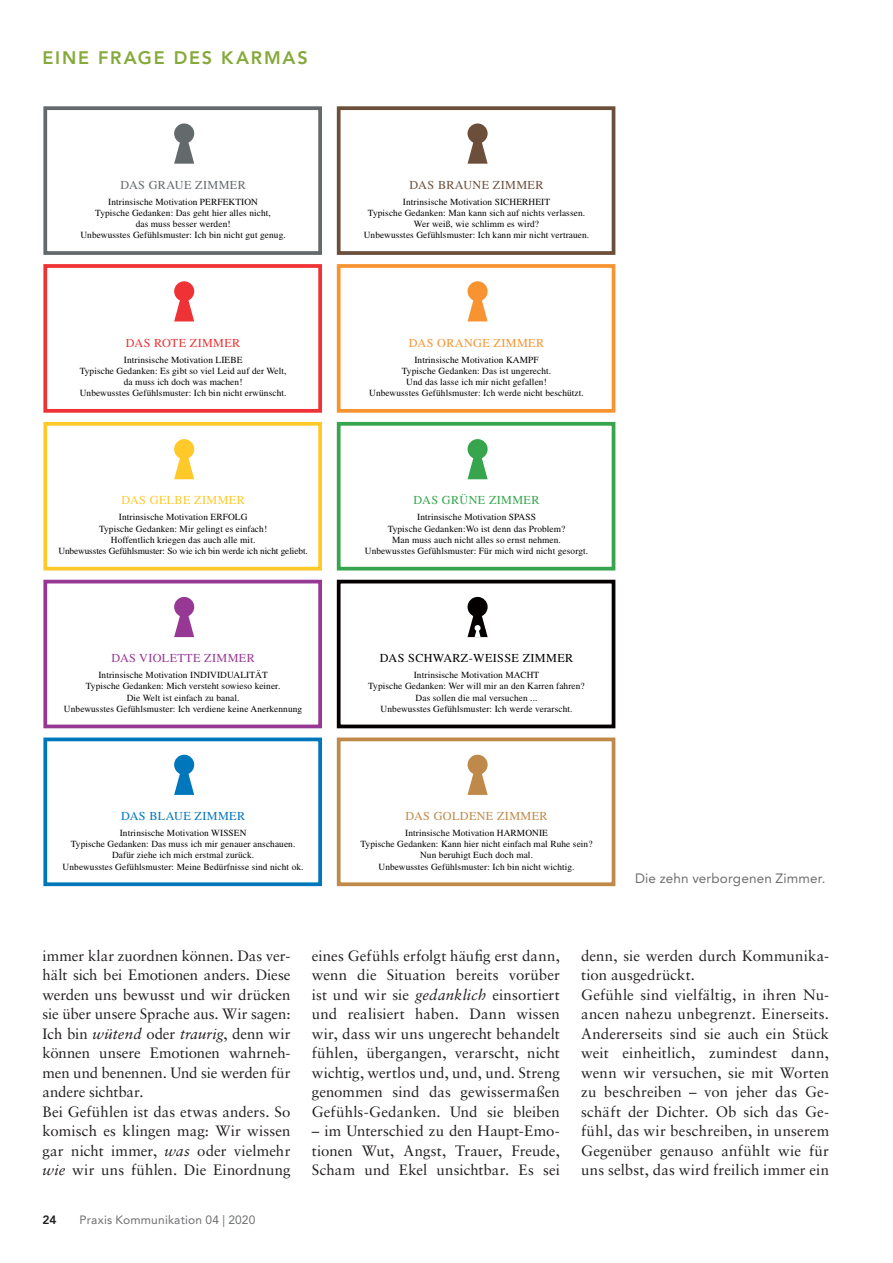
<style>
.page{position:relative;width:893px;height:1263px;background:#fff}
.page>*{position:absolute;margin:0;border:0;box-sizing:border-box;transform-origin:0 0}
.t1{font:800 18px "Avenir LT Std";letter-spacing:.1em;color:#85a93a}
.t2{font:15px/19.5px "Sabon LT Std";letter-spacing:.005em;color:#231f20}
.t3{font:13.5px "Avenir LT Std";letter-spacing:.01em;color:#6d6e70}
.t4{font:12.15px "Times";letter-spacing:.03em;color:#040000}
.t5{font:12.15px "Times";letter-spacing:.03em;color:#983895}
.t6{font:12.15px "Times";letter-spacing:.03em;color:#bf894a}
.t7{font:12.15px "Times";letter-spacing:.03em;color:#6c4f3a}
.t8{font:12.15px "Times";letter-spacing:.03em;color:#f79431}
.t9{font:12.15px "Times";letter-spacing:.03em;color:#64696c}
.t10{font:12.15px "Times";letter-spacing:.03em;color:#ffc929}
.t11{font:12.15px "Times";letter-spacing:.03em;color:#0077bd}
.t12{font:12.15px "Times";letter-spacing:.03em;color:#36a54d}
.t13{font:12.15px "Times";letter-spacing:.03em;color:#ee3235}
.t14{font:12px "Avenir LT Std";letter-spacing:.015em;color:#6d6e70}
.t15{font:800 12px "Avenir LT Std";color:#231f20}
.t16{font:9.3px/11.2px "Times";letter-spacing:.01em;color:#040000;text-align:center}
.s1{font-family:"Sabon";font-style:italic}
</style>
<div class="page">
<svg style="left:174px;top:123px;width:20px;height:41px"></svg>
<svg style="left:174px;top:281px;width:20px;height:40px"></svg>
<svg style="left:174px;top:439px;width:20px;height:40px"></svg>
<svg style="left:174px;top:597px;width:20px;height:40px"></svg>
<svg style="left:174px;top:755px;width:20px;height:40px"></svg>
<div style="left:43px;top:106px;width:279px;height:149px;border:4px solid #64696c"></div>
<div style="left:43px;top:264px;width:279px;height:149px;border:4px solid #ee3235"></div>
<div style="left:43px;top:422px;width:279px;height:148px;border:4px solid #ffc929"></div>
<div style="left:43px;top:580px;width:279px;height:148px;border:4px solid #983895"></div>
<div style="left:43px;top:737px;width:279px;height:149px;border:4px solid #0077bd"></div>
<svg style="left:468px;top:123px;width:20px;height:41px"></svg>
<svg style="left:468px;top:281px;width:20px;height:40px"></svg>
<svg style="left:468px;top:439px;width:20px;height:40px"></svg>
<svg style="left:468px;top:755px;width:20px;height:40px"></svg>
<div style="left:337px;top:106px;width:278px;height:149px;border:4px solid #6c4f3a"></div>
<div style="left:337px;top:264px;width:278px;height:149px;border:4px solid #f79431"></div>
<div style="left:337px;top:422px;width:278px;height:148px;border:4px solid #36a54d"></div>
<div style="left:337px;top:580px;width:278px;height:148px;border:4px solid #040000"></div>
<div style="left:337px;top:737px;width:278px;height:149px;border:4px solid #bf894a"></div>
<svg style="left:468px;top:597px;width:20px;height:40px"></svg>
<h1 class="t1" style="left:43px;top:49px;width:267px">EINE FRAGE DES KARMAS</h1>
<h3 class="t9" style="left:120px;top:180px;width:127px">DAS GRAUE ZIMMER</h3>
<p class="t16" style="left:80px;top:197px;width:207px">Intrinsische Motivation PERFEKTION<br>Typische Gedanken: Das geht hier alles nicht,<br>das muss besser werden!<br>Unbewusstes Gefühlsmuster: Ich bin nicht gut genug.</p>
<h3 class="t13" style="left:126px;top:338px;width:116px">DAS ROTE ZIMMER</h3>
<p class="t16" style="left:80px;top:355px;width:208px">Intrinsische Motivation LIEBE<br>Typische Gedanken: Es gibt so viel Leid auf der Welt, da muss ich doch was machen!<br>Unbewusstes Gefühlsmuster: Ich bin nicht erwünscht.</p>
<h3 class="t10" style="left:121px;top:496px;width:125px">DAS GELBE ZIMMER</h3>
<p class="t16" style="left:58px;top:512px;width:251px">Intrinsische Motivation ERFOLG<br>Typische Gedanken: Mir gelingt es einfach!<br>Hoffentlich kriegen das auch alle mit.<br>Unbewusstes Gefühlsmuster: So wie ich bin werde ich nicht geliebt.</p>
<h3 class="t5" style="left:111px;top:653px;width:145px">DAS VIOLETTE ZIMMER</h3>
<p class="t16" style="left:64px;top:670px;width:240px">Intrinsische Motivation INDIVIDUALITÄT<br>Typische Gedanken: Mich versteht sowieso keiner.<br>Die Welt ist einfach zu banal.<br>Unbewusstes Gefühlsmuster: Ich verdiene keine Anerkennung</p>
<h3 class="t11" style="left:121px;top:811px;width:125px">DAS BLAUE ZIMMER</h3>
<p class="t16" style="left:63px;top:828px;width:242px">Intrinsische Motivation WISSEN<br>Typische Gedanken: Das muss ich mir genauer anschauen.<br>Dafür ziehe ich mich erstmal zurück.<br>Unbewusstes Gefühlsmuster: Meine Bedürfnisse sind nicht ok.</p>
<h3 class="t7" style="left:410px;top:180px;width:135px">DAS BRAUNE ZIMMER</h3>
<p class="t16" style="left:364px;top:197px;width:227px">Intrinsische Motivation SICHERHEIT<br>Typische Gedanken: Man kann sich auf nichts verlassen.<br>Wer weiß, wie schlimm es wird?<br>Unbewusstes Gefühlsmuster: Ich kann mir nicht vertrauen.</p>
<h3 class="t8" style="left:409px;top:338px;width:137px">DAS ORANGE ZIMMER</h3>
<p class="t16" style="left:369px;top:355px;width:216px">Intrinsische Motivation KAMPF<br>Typische Gedanken: Das ist ungerecht.<br>Und das lasse ich mir nicht gefallen!<br>Unbewusstes Gefühlsmuster: Ich werde nicht beschützt.</p>
<h3 class="t12" style="left:414px;top:496px;width:127px">DAS GRÜNE ZIMMER</h3>
<p class="t16" style="left:365px;top:512px;width:225px">Intrinsische Motivation SPASS<br>Typische Gedanken:Wo ist denn das Problem?<br>Man muss auch nicht alles so ernst nehmen.<br>Unbewusstes Gefühlsmuster: Für mich wird nicht gesorgt.</p>
<h3 class="t4" style="left:380px;top:653px;width:195px">DAS SCHWARZ-WEISSE ZIMMER</h3>
<p class="t16" style="left:368px;top:670px;width:218px">Intrinsische Motivation MACHT<br>Typische Gedanken: Wer will mir an den Karren fahren?<br>Das sollen die mal versuchen ...<br>Unbewusstes Gefühlsmuster: Ich werde verarscht.</p>
<h3 class="t6" style="left:405px;top:811px;width:144px">DAS GOLDENE ZIMMER</h3>
<p class="t16" style="left:360px;top:828px;width:234px">Intrinsische Motivation HARMONIE<br>Typische Gedanken: Kann hier nicht einfach mal Ruhe sein?<br>Nun beruhigt Euch doch mal.<br>Unbewusstes Gefühlsmuster: Ich bin nicht wichtig.</p>
<h3 class="t3" style="left:635px;top:872px;width:192px">Die zehn verborgenen Zimmer.</h3>
<p class="t2" style="left:43px;top:947px;width:250px">immer klar zuordnen können. Das ver&shy;hält sich bei Emotionen anders. Diese werden uns bewusst und wir drücken sie über unsere Sprache aus. Wir sagen:<br>Ich bin <span class="s1">wütend</span> oder <span class="s1">traurig</span>, denn wir können unsere Emotionen wahrneh&shy;men und benennen. Und sie werden für andere sichtbar.<br>Bei Gefühlen ist das etwas anders. So komisch es klingen mag: Wir wissen gar nicht immer, <span class="s1">was</span> oder vielmehr <span class="s1">wie</span> wir uns fühlen. Die Einordnung</p>
<p class="t2" style="left:312px;top:947px;width:250px;text-align:justify">eines Gefühls erfolgt häufig erst dann, wenn die Situation bereits vorüber ist und wir sie <span class="s1">gedanklich</span> einsortiert und realisiert haben. Dann wissen wir, dass wir uns ungerecht behandelt fühlen, übergangen, verarscht, nicht wichtig, wertlos und, und, und. Streng genommen sind das gewissermaßen Gefühls-Gedanken. Und sie bleiben</p>
<h2 class="t2" style="left:312px;top:1122px;width:250px;text-align:justify">– im Unterschied zu den Haupt-Emo&shy;tionen Wut, Angst, Trauer, Freude, Scham und Ekel unsichtbar. Es sei</h2>
<p class="t15" style="left:43px;top:1213px;width:16px">24</p>
<p class="t14" style="left:80px;top:1213px;width:177px">Praxis Kommunikation 04 | 2020</p>
<p class="t2" style="left:581px;top:947px;width:250px">denn, sie werden durch Kommunika&shy;tion ausgedrückt.<br>Gefühle sind vielfältig, in ihren Nu&shy;ancen nahezu unbegrenzt. Einerseits.<br>Andererseits sind sie auch ein Stück weit einheitlich, zumindest dann, wenn wir versuchen, sie mit Worten zu beschreiben – von jeher das Ge&shy;schäft der Dichter. Ob sich das Ge&shy;fühl, das wir beschreiben, in unserem Gegenüber genauso anfühlt wie für uns selbst, das wird freilich immer ein</p>
</div>
